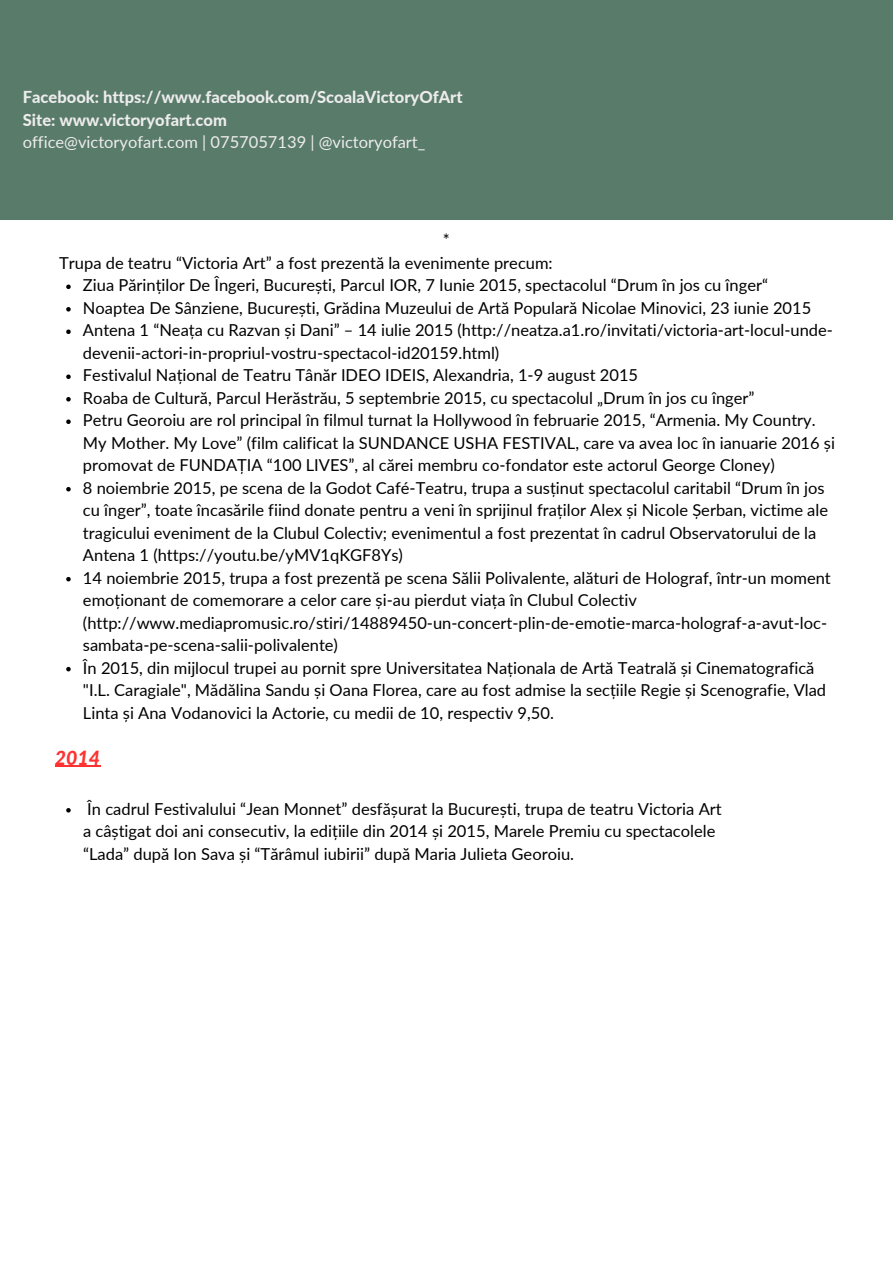
<style>
.page{position:relative;width:893px;height:1264px;background:#fff}
.page>*{position:absolute;margin:0;border:0;box-sizing:border-box;transform-origin:0 0}
.t1{font:italic 800 19.5px "Lato";color:#ff3131}
.t2{font:16.5px/22.5px "Lato";color:#000}
.t3{font:800 16.5px "Lato";color:#edeced}
.t4{font:16.5px "Lato";color:#edeced}
</style>
<div class="page">
<svg style="left:66px;top:284px;width:5px;height:5px"></svg>
<svg style="left:66px;top:307px;width:5px;height:4px"></svg>
<svg style="left:66px;top:329px;width:5px;height:5px"></svg>
<svg style="left:66px;top:374px;width:5px;height:5px"></svg>
<svg style="left:66px;top:397px;width:5px;height:4px"></svg>
<svg style="left:66px;top:419px;width:5px;height:5px"></svg>
<svg style="left:66px;top:487px;width:5px;height:4px"></svg>
<svg style="left:66px;top:577px;width:5px;height:4px"></svg>
<svg style="left:66px;top:667px;width:5px;height:4px"></svg>
<div style="left:0;top:1px;width:892px;height:219px;background:#597b6a"></div>
<hr style="left:55px;top:765px;width:45px;height:2px;background:#ff3131">
<svg style="left:66px;top:808px;width:5px;height:4px"></svg>
<p class="t3" style="left:23px;top:87px;width:441px">Facebook: https://www.facebook.com/ScoalaVictoryOfArt</p>
<p class="t3" style="left:23px;top:109px;width:205px">Site: www.victoryofart.com</p>
<p class="t4" style="left:23px;top:132px;width:404px">office@victoryofart.com | 0757057139 | @victoryofart_</p>
<p class="t2" style="left:443px;top:229px;width:9px">*</p>
<p class="t2" style="left:59px;top:251px;width:495px">Trupa de teatru “Victoria Art” a fost prezentă la evenimente precum:</p>
<p class="t2" style="left:83px;top:274px;width:686px">Ziua Părinților De Îngeri, București, Parcul IOR, 7 Iunie 2015, spectacolul “Drum în jos cu înger“</p>
<p class="t2" style="left:83px;top:296px;width:729px">Noaptea De Sânziene, București, Grădina Muzeului de Artă Populară Nicolae Minovici, 23 iunie 2015</p>
<p class="t2" style="left:83px;top:318px;width:751px">Antena 1 “Neața cu Razvan și Dani” – 14 iulie 2015 (http://neatza.a1.ro/invitati/victoria-art-locul-unde&shy;devenii-actori-in-propriul-vostru-spectacol-id20159.html)</p>
<p class="t2" style="left:83px;top:363px;width:556px">Festivalul Național de Teatru Tânăr IDEO IDEIS, Alexandria, 1-9 august 2015</p>
<p class="t2" style="left:83px;top:386px;width:673px">Roaba de Cultură, Parcul Herăstrău, 5 septembrie 2015, cu spectacolul „Drum în jos cu înger”</p>
<p class="t2" style="left:83px;top:408px;width:753px">Petru Georoiu are rol principal în filmul turnat la Hollywood în februarie 2015, “Armenia. My Country.<br>My Mother. My Love” (film calificat la SUNDANCE USHA FESTIVAL, care va avea loc în ianuarie 2016 și promovat de FUNDAȚIA “100 LIVES”, al cărei membru co-fondator este actorul George Cloney)</p>
<p class="t2" style="left:83px;top:476px;width:746px">8 noiembrie 2015, pe scena de la Godot Café-Teatru, trupa a susținut spectacolul caritabil “Drum în jos cu înger”, toate încasările fiind donate pentru a veni în sprijinul fraților Alex și Nicole Șerban, victime ale tragicului eveniment de la Clubul Colectiv; evenimentul a fost prezentat în cadrul Observatorului de la Antena 1 (https://youtu.be/yMV1qKGF8Ys)</p>
<p class="t2" style="left:83px;top:566px;width:749px">14 noiembrie 2015, trupa a fost prezentă pe scena Sălii Polivalente, alături de Holograf, într-un moment emoționant de comemorare a celor care și-au pierdut viața în Clubul Colectiv (http://www.mediapromusic.ro/stiri/14889450-un-concert-plin-de-emotie-marca-holograf-a-avut-loc&shy;sambata-pe-scena-salii-polivalente)</p>
<p class="t2" style="left:83px;top:656px;width:744px">În 2015, din mijlocul trupei au pornit spre Universitatea Naționala de Artă Teatrală și Cinematografică "I.L. Caragiale", Mădălina Sandu și Oana Florea, care au fost admise la secțiile Regie și Scenografie, Vlad<br>Linta și Ana Vodanovici la Actorie, cu medii de 10, respectiv 9,50.</p>
<p class="t1" style="left:55px;top:745px;width:47px">2014</p>
<p class="t2" style="left:83px;top:797px;width:640px">În cadrul Festivalului “Jean Monnet” desfășurat la București, trupa de teatru Victoria Art a câștigat doi ani consecutiv, la edițiile din 2014 și 2015, Marele Premiu cu spectacolele “Lada” după Ion Sava și “Tărâmul iubirii” după Maria Julieta Georoiu.</p>
</div>
